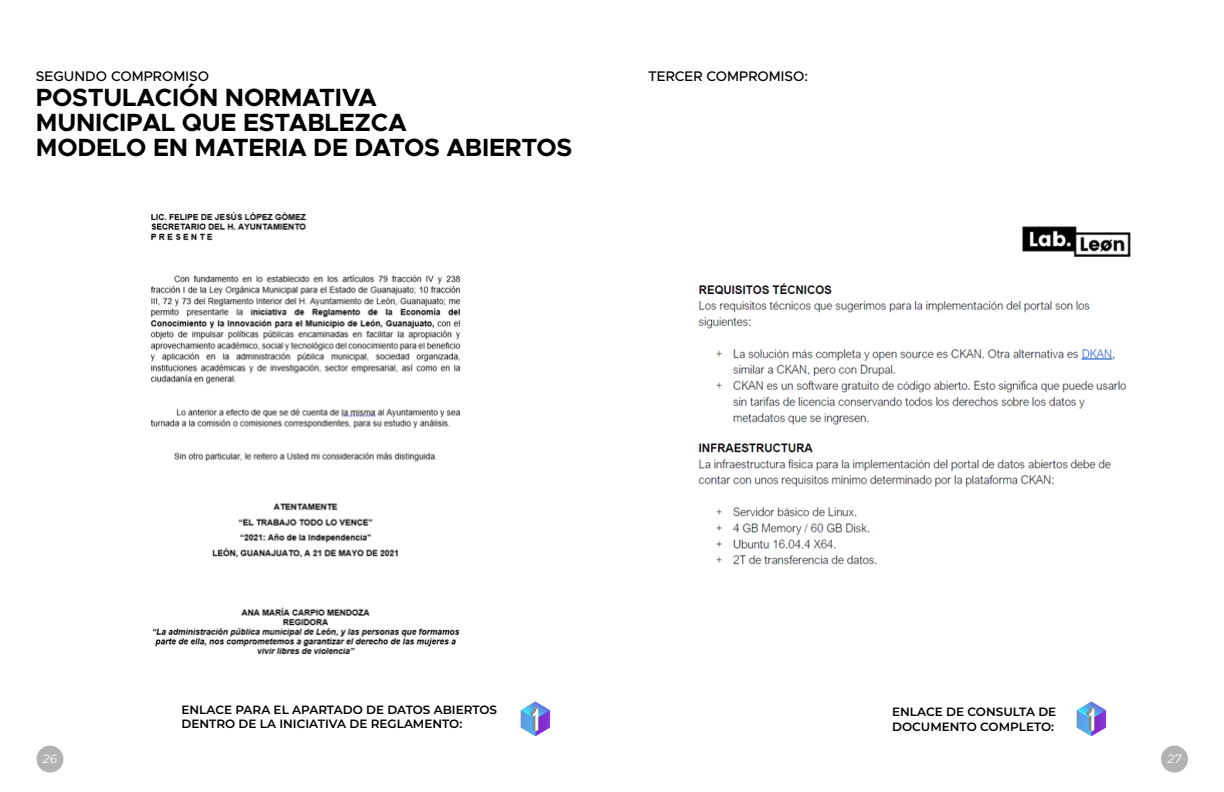
<style>
.page{position:relative;width:1224px;height:792px;background:#fff}
.page>*{position:absolute;margin:0;border:0;box-sizing:border-box;transform-origin:0 0}
.t1{font:700 25px/25px "Metropolis";letter-spacing:-.01em;color:#000}
.t2{font:500 14px "Metropolis";color:#000}
.t3{font:600 12px/14.4px "Montserrat";color:#000}
.t4{font:italic 12px "Montserrat";color:#fff}
</style>
<div class="page">
<div style="left:37px;top:746px;width:26px;height:27px;background:#b3b3b3;border-radius:50%"></div>
<div style="left:1161px;top:746px;width:27px;height:27px;background:#b3b3b3;border-radius:50%"></div>
<img style="left:150px;top:212px;width:311px;height:443px">
<img style="left:520px;top:702px;width:31px;height:33px">
<img style="left:1076px;top:702px;width:31px;height:33px">
<img style="left:698px;top:226px;width:433px;height:339px">
<p class="t2" style="left:36px;top:67px;width:175px">SEGUNDO COMPROMISO</p>
<h1 class="t1" style="left:36px;top:84px;width:538px">POSTULACIÓN NORMATIVA<br>MUNICIPAL QUE ESTABLEZCA<br>MODELO EN MATERIA DE DATOS ABIERTOS</h1>
<p class="t2" style="left:648px;top:67px;width:162px">TERCER COMPROMISO:</p>
<p class="t3" style="left:181px;top:702px;width:317px">ENLACE PARA EL APARTADO DE DATOS ABIERTOS<br>DENTRO DE LA INICIATIVA DE REGLAMENTO:</p>
<p class="t3" style="left:892px;top:704px;width:166px">ENLACE DE CONSULTA DE<br>DOCUMENTO COMPLETO:</p>
<p class="t4" style="left:43px;top:750px;width:16px">26</p>
<p class="t4" style="left:1168px;top:751px;width:15px">27</p>
</div>
